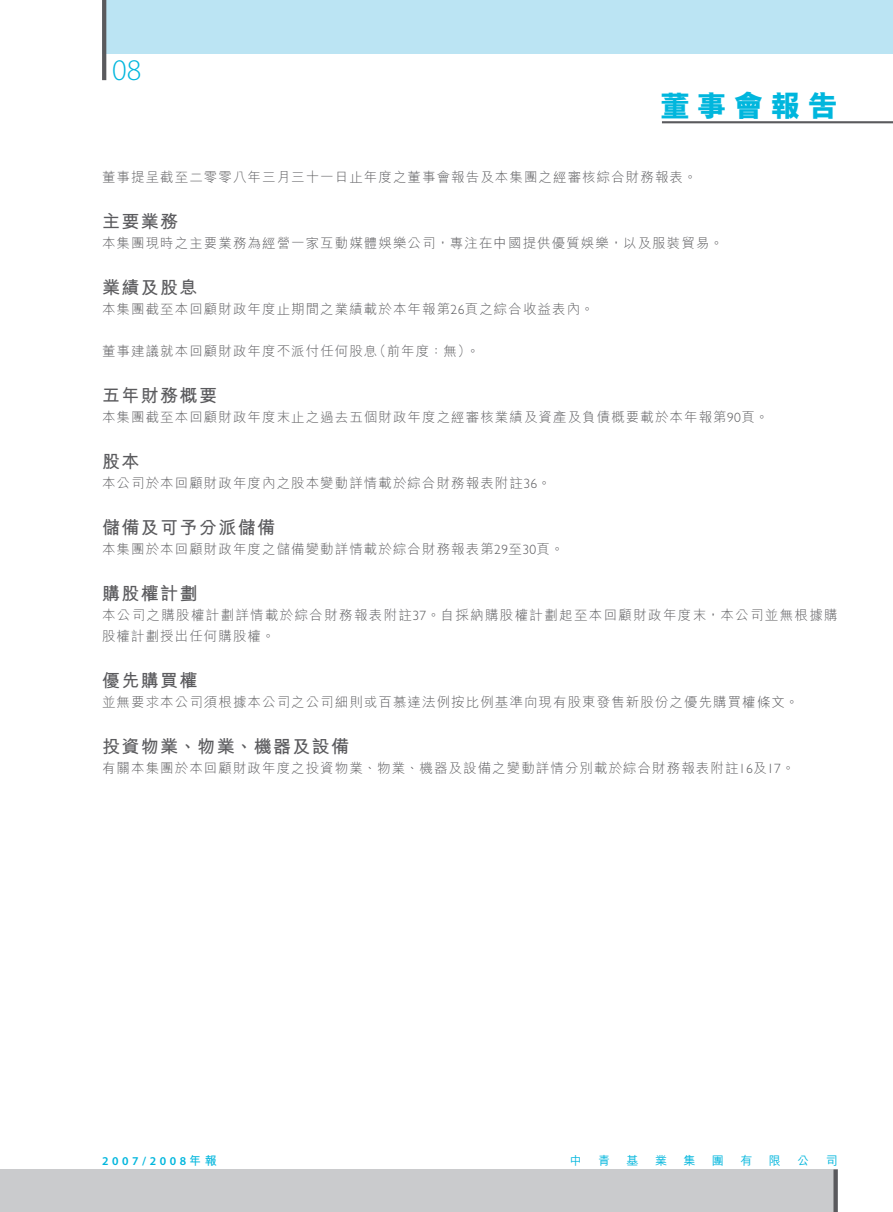
<style>
.page{position:relative;width:893px;height:1212px;background:#fff}
.page>*{position:absolute;margin:0;border:0;box-sizing:border-box;transform-origin:0 0}
.t1{font:30px "M Hei HK Xbold B5 pc H";letter-spacing:.23em;color:#00b6dd}
.t2{font:300 30px "Myriad Pro";color:#00b6dd}
.t3{font:18px "M Hei HK Bold B5 pc H";letter-spacing:.08em;color:#5a5a5d}
.t4{font:13.5px "M Hei HK Light B5 pc H";letter-spacing:.08em;color:#5a5a5d}
.t5{font:13.5px/21px "M Hei HK Light B5 pc H";letter-spacing:.1em;color:#5a5a5d}
.t6{font:600 12px "Myriad Pro";letter-spacing:.3em;color:#00b6dd}
.t7{font:12px "M Hei HK Medium B5 pc H";color:#00b6dd}
.s1{font-family:"Gill Sans Std";font-weight:300}
.s2{font-family:"M Hei HK Bold B5 pc H";font-weight:400}
</style>
<div class="page">
<div style="left:102px;top:0;width:791px;height:54px;background:#bbe4f3"></div>
<div style="left:0;top:1169px;width:838px;height:43px;background:#cacbcd"></div>
<hr style="left:662px;top:121px;width:231px;height:2px;background:#5a5a5d">
<hr style="left:102px;top:0;width:4px;height:80px;background:#5a5a5d">
<div style="left:833px;top:1169px;width:5px;height:43px;background:#5a5a5d"></div>
<h1 class="t2" style="left:112px;top:59px;width:31px">08</h1>
<h1 class="t1" style="left:660px;top:94px;width:179px">董事會報告</h1>
<p class="t4" style="left:102px;top:172px;width:596px">董事提呈截至二零零八年三月三十一日止年度之董事會報告及本集團之經審核綜合財務報表。</p>
<h2 class="t3" style="left:102px;top:215px;width:78px">主要業務</h2>
<p class="t4" style="left:102px;top:238px;width:623px">本集團現時之主要業務為經營一家互動媒體娛樂公司，專注在中國提供優質娛樂，以及服裝貿易。</p>
<h2 class="t3" style="left:102px;top:281px;width:97px">業績及股息</h2>
<p class="t4" style="left:102px;top:304px;width:494px">本集團截至本回顧財政年度止期間之業績載於本年報第<span class="s1">26</span>頁之綜合收益表內。</p>
<p class="t4" style="left:102px;top:346px;width:379px">董事建議就本回顧財政年度不派付任何股息（前年度：無）。</p>
<h2 class="t3" style="left:102px;top:389px;width:117px">五年財務概要</h2>
<p class="t4" style="left:102px;top:412px;width:668px">本集團截至本回顧財政年度末止之過去五個財政年度之經審核業績及資產及負債概要載於本年報第<span class="s1">90</span>頁。</p>
<h2 class="t3" style="left:102px;top:455px;width:39px">股本</h2>
<p class="t4" style="left:102px;top:478px;width:451px">本公司於本回顧財政年度內之股本變動詳情載於綜合財務報表附註<span class="s1">36</span>。</p>
<h2 class="t3" style="left:102px;top:521px;width:175px">儲備及可予分派儲備</h2>
<p class="t4" style="left:102px;top:544px;width:463px">本集團於本回顧財政年度之儲備變動詳情載於綜合財務報表第<span class="s1">29</span>至<span class="s1">30</span>頁。</p>
<h2 class="t3" style="left:102px;top:587px;width:97px">購股權計劃</h2>
<p class="t5" style="left:102px;top:606px;width:737px">本公司之購股權計劃詳情載於綜合財務報表附註<span class="s1">37</span>。自採納購股權計劃起至本回顧財政年度末，本公司並無根據購股權計劃授出任何購股權。</p>
<h2 class="t3" style="left:102px;top:674px;width:97px">優先購買權</h2>
<p class="t4" style="left:102px;top:697px;width:698px">並無要求本公司須根據本公司之公司細則或百慕達法例按比例基準向現有股東發售新股份之優先購買權條文。</p>
<h2 class="t3" style="left:102px;top:740px;width:249px">投資物業、物業、機器及設備</h2>
<p class="t4" style="left:102px;top:763px;width:694px">有關本集團於本回顧財政年度之投資物業、物業、機器及設備之變動詳情分別載於綜合財務報表附註<span class="s1">16</span>及<span class="s1">17</span>。</p>
<p class="t6" style="left:102px;top:1156px;width:116px">2007/2008<span class="s2">年報</span></p>
<p class="t7" style="left:570px;top:1156px;width:13px">中</p>
<p class="t7" style="left:598px;top:1156px;width:13px">青</p>
<p class="t7" style="left:627px;top:1156px;width:13px">基</p>
<p class="t7" style="left:655px;top:1156px;width:13px">業</p>
<p class="t7" style="left:683px;top:1156px;width:13px">集</p>
<p class="t7" style="left:712px;top:1156px;width:13px">團</p>
<p class="t7" style="left:740px;top:1156px;width:13px">有</p>
<p class="t7" style="left:769px;top:1156px;width:13px">限</p>
<p class="t7" style="left:797px;top:1156px;width:13px">公</p>
<p class="t7" style="left:826px;top:1156px;width:13px">司</p>
</div>
